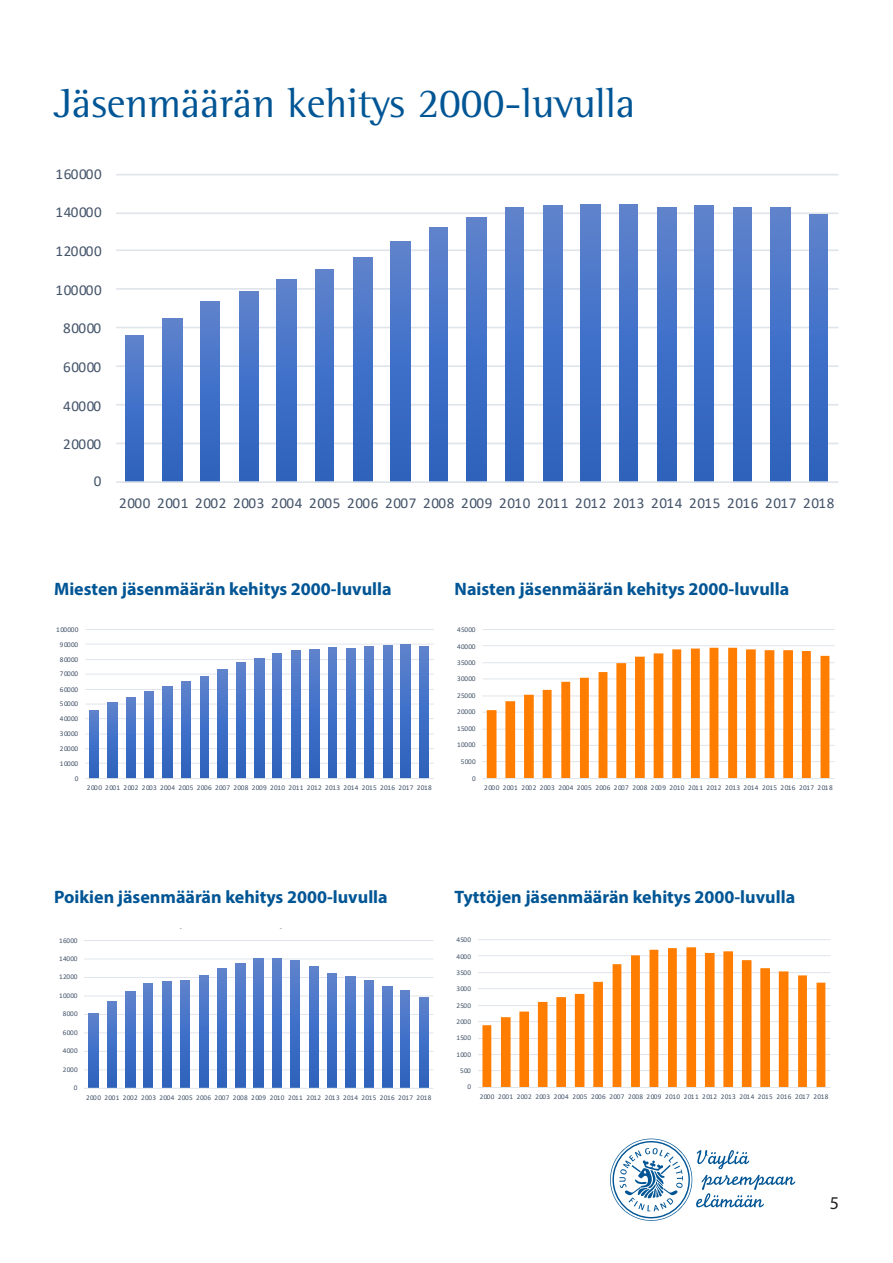
<style>
.page{position:relative;width:893px;height:1263px;background:#fff}
.page>*{position:absolute;margin:0;border:0;box-sizing:border-box;transform-origin:0 0}
.t1{font:42px "Rotis Semi Serif";color:#005595}
.t2{font:700 18px "Myriad Pro";color:#005595}
.t3{font:18px "Myriad Pro";color:#231f20}
.t4{font:15.15px "Calibri";letter-spacing:.05em;color:#44546a}
.t5{font:7.35px "Calibri";letter-spacing:.05em;color:#44546a}
.t6{font:7.2px "Calibri";letter-spacing:.05em;color:#44546a}
</style>
<div class="page">
<svg style="left:610px;top:1138px;width:185px;height:83px"></svg>
<svg style="left:116px;top:174px;width:723px;height:309px"></svg>
<svg style="left:85px;top:629px;width:349px;height:150px"></svg>
<svg style="left:482px;top:629px;width:353px;height:150px"></svg>
<svg style="left:84px;top:940px;width:350px;height:149px"></svg>
<svg style="left:478px;top:939px;width:353px;height:149px"></svg>
<p class="t1" style="left:54px;top:78px;width:583px">Jäsenmäärän kehitys 2000-luvulla</p>
<p class="t4" style="left:56px;top:163px;width:48px">160000</p>
<p class="t4" style="left:56px;top:202px;width:48px">140000</p>
<p class="t4" style="left:56px;top:241px;width:48px">120000</p>
<p class="t4" style="left:56px;top:279px;width:48px">100000</p>
<p class="t4" style="left:63px;top:318px;width:39px">80000</p>
<p class="t4" style="left:63px;top:356px;width:39px">60000</p>
<p class="t4" style="left:63px;top:395px;width:39px">40000</p>
<p class="t4" style="left:63px;top:434px;width:39px">20000</p>
<p class="t4" style="left:94px;top:471px;width:9px">0</p>
<p class="t4" style="left:119px;top:493px;width:717px">2000 2001 2002 2003 2004 2005 2006 2007 2008 2009 2010 2011 2012 2013 2014 2015 2016 2017 2018</p>
<p class="t2" style="left:54px;top:577px;width:339px">Miesten jäsenmäärän kehitys 2000-luvulla</p>
<p class="t2" style="left:455px;top:577px;width:336px">Naisten jäsenmäärän kehitys 2000-luvulla</p>
<p class="t5" style="left:56px;top:624px;width:24px">100000</p>
<p class="t5" style="left:457px;top:624px;width:20px">45000</p>
<p class="t5" style="left:60px;top:639px;width:20px">90000</p>
<p class="t5" style="left:457px;top:641px;width:20px">40000</p>
<p class="t5" style="left:60px;top:654px;width:20px">80000</p>
<p class="t5" style="left:457px;top:657px;width:20px">35000</p>
<p class="t5" style="left:60px;top:668px;width:20px">70000</p>
<p class="t5" style="left:457px;top:673px;width:20px">30000</p>
<p class="t5" style="left:60px;top:684px;width:20px">60000</p>
<p class="t5" style="left:457px;top:690px;width:20px">25000</p>
<p class="t5" style="left:60px;top:698px;width:20px">50000</p>
<p class="t5" style="left:60px;top:713px;width:20px">40000</p>
<p class="t5" style="left:457px;top:707px;width:20px">20000</p>
<p class="t5" style="left:60px;top:728px;width:20px">30000</p>
<p class="t5" style="left:457px;top:724px;width:20px">15000</p>
<p class="t5" style="left:60px;top:743px;width:20px">20000</p>
<p class="t5" style="left:457px;top:740px;width:20px">10000</p>
<p class="t5" style="left:60px;top:758px;width:20px">10000</p>
<p class="t5" style="left:461px;top:757px;width:17px">5000</p>
<p class="t5" style="left:75px;top:773px;width:5px">0</p>
<p class="t5" style="left:472px;top:773px;width:5px">0</p>
<p class="t5" style="left:87px;top:783px;width:346px">2000 2001 2002 2003 2004 2005 2006 2007 2008 2009 2010 2011 2012 2013 2014 2015 2016 2017 2018</p>
<p class="t5" style="left:484px;top:783px;width:350px">2000 2001 2002 2003 2004 2005 2006 2007 2008 2009 2010 2011 2012 2013 2014 2015 2016 2017 2018</p>
<p class="t2" style="left:54px;top:885px;width:335px">Poikien jäsenmäärän kehitys 2000-luvulla</p>
<p class="t2" style="left:455px;top:885px;width:342px">Tyttöjen jäsenmäärän kehitys 2000-luvulla</p>
<p class="t6" style="left:59px;top:935px;width:20px">16000</p>
<p class="t6" style="left:456px;top:934px;width:16px">4500</p>
<p class="t6" style="left:59px;top:953px;width:20px">14000</p>
<p class="t6" style="left:456px;top:951px;width:16px">4000</p>
<p class="t6" style="left:59px;top:972px;width:20px">12000</p>
<p class="t6" style="left:456px;top:967px;width:16px">3500</p>
<p class="t6" style="left:456px;top:983px;width:16px">3000</p>
<p class="t6" style="left:59px;top:990px;width:20px">10000</p>
<p class="t6" style="left:456px;top:1000px;width:16px">2500</p>
<p class="t6" style="left:63px;top:1009px;width:16px">8000</p>
<p class="t6" style="left:456px;top:1016px;width:16px">2000</p>
<p class="t6" style="left:63px;top:1027px;width:16px">6000</p>
<p class="t6" style="left:456px;top:1033px;width:16px">1500</p>
<p class="t6" style="left:63px;top:1046px;width:16px">4000</p>
<p class="t6" style="left:456px;top:1049px;width:16px">1000</p>
<p class="t6" style="left:63px;top:1064px;width:16px">2000</p>
<p class="t6" style="left:460px;top:1066px;width:12px">500</p>
<p class="t6" style="left:74px;top:1083px;width:5px">0</p>
<p class="t6" style="left:467px;top:1082px;width:5px">0</p>
<p class="t6" style="left:86px;top:1092px;width:347px">2000 2001 2002 2003 2004 2005 2006 2007 2008 2009 2010 2011 2012 2013 2014 2015 2016 2017 2018</p>
<p class="t6" style="left:480px;top:1092px;width:350px">2000 2001 2002 2003 2004 2005 2006 2007 2008 2009 2010 2011 2012 2013 2014 2015 2016 2017 2018</p>
<h2 class="t3" style="left:830px;top:1191px;width:11px">5</h2>
</div>
